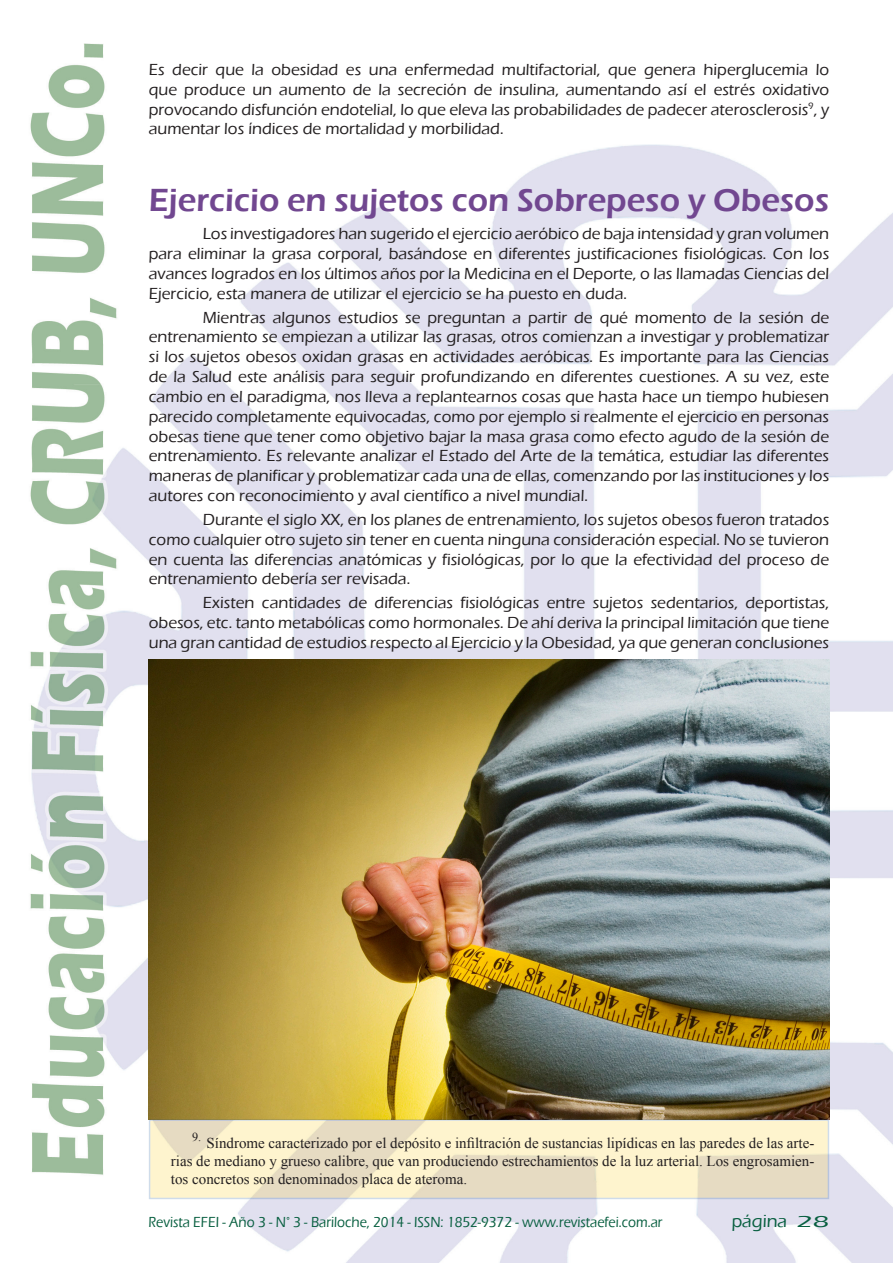
<style>
.page{position:relative;width:893px;height:1263px;background:#fff}
.page>*{position:absolute;margin:0;border:0;box-sizing:border-box;transform-origin:0 0}
.t1{font:600 33px "Eras ITC";color:#714790}
.t2{font:500 18px "Eras ITC";color:#085f40}
.t3{font:500 16.5px/19.8px "Eras ITC";color:#231f20;text-align:justify}
.t4{font:15px/18px "Times New Roman";color:#231f20;text-align:justify}
.t5{font:500 15px "Eras ITC";color:#085f40;scale:.9 1}
.t6{font:12.3px "Times New Roman";color:#231f20}
.s1{font-size:16.5px}
</style>
<div class="page">
<img style="left:30px;top:43px;width:863px;height:1220px">
<img style="left:149px;top:660px;width:680px;height:459px">
<svg style="left:152px;top:1122px;width:674px;height:74px;background:#f3e9c8"></svg>
<p class="t3" style="left:149px;top:61px;width:682px">Es decir que la obesidad es una enfermedad multifactorial, que genera hiperglucemia lo que produce un aumento de la secreción de insulina, aumentando así el estrés oxidativo provocando disfunción endotelial, lo que eleva las probabilidades de padecer aterosclerosis<sup>9</sup>, y aumentar los índices de mortalidad y morbilidad.</p>
<h1 class="t1" style="left:149px;top:186px;width:682px">Ejercicio en sujetos con Sobrepeso y Obesos</h1>
<p class="t3" style="left:149px;top:225px;width:682px;text-indent:54px">Los investigadores han sugerido el ejercicio aeróbico de baja intensidad y gran volumen para eliminar la grasa corporal, basándose en diferentes justificaciones fisiológicas. Con los avances logrados en los últimos años por la Medicina en el Deporte, o las llamadas Ciencias del Ejercicio, esta manera de utilizar el ejercicio se ha puesto en duda.</p>
<p class="t3" style="left:149px;top:309px;width:682px;text-indent:54px">Mientras algunos estudios se preguntan a partir de qué momento de la sesión de entrenamiento se empiezan a utilizar las grasas, otros comienzan a investigar y problematizar si los sujetos obesos oxidan grasas en actividades aeróbicas. Es importante para las Ciencias de la Salud este análisis para seguir profundizando en diferentes cuestiones. A su vez, este cambio en el paradigma, nos lleva a replantearnos cosas que hasta hace un tiempo hubiesen parecido completamente equivocadas, como por ejemplo si realmente el ejercicio en personas obesas tiene que tener como objetivo bajar la masa grasa como efecto agudo de la sesión de entrenamiento. Es relevante analizar el Estado del Arte de la temática, estudiar las diferentes maneras de planificar y problematizar cada una de ellas, comenzando por las instituciones y los autores con reconocimiento y aval científico a nivel mundial.</p>
<p class="t3" style="left:149px;top:511px;width:682px;text-indent:54px">Durante el siglo XX, en los planes de entrenamiento, los sujetos obesos fueron tratados como cualquier otro sujeto sin tener en cuenta ninguna consideración especial. No se tuvieron en cuenta las diferencias anatómicas y fisiológicas, por lo que la efectividad del proceso de entrenamiento debería ser revisada.</p>
<p class="t3" style="left:149px;top:594px;width:682px;text-indent:54px">Existen cantidades de diferencias fisiológicas entre sujetos sedentarios, deportistas, obesos, etc. tanto metabólicas como hormonales. De ahí deriva la principal limitación que tiene una gran cantidad de estudios respecto al Ejercicio y la Obesidad, ya que generan conclusiones</p>
<p class="t6" style="left:192px;top:1133px;width:11px">9.</p>
<p class="t4" style="left:171px;top:1134px;width:645px;text-indent:36px">Síndrome caracterizado por el depósito e infiltración de sustancias lipídicas en las paredes de las arte&shy;rias de mediano y grueso calibre, que van produciendo estrechamientos de la luz arterial. Los engrosamien&shy;tos concretos son denominados placa de ateroma.</p>
<p class="t5" style="left:149px;top:1216px;width:573px">Revista EFEI - Año 3 - N° 3 - Bariloche, 2014 - ISSN: 1852-9372 - www.revistaefei.com.ar</p>
<p class="t2" style="left:732px;top:1213px;width:99px">página <span class="s1">28</span></p>
</div>
